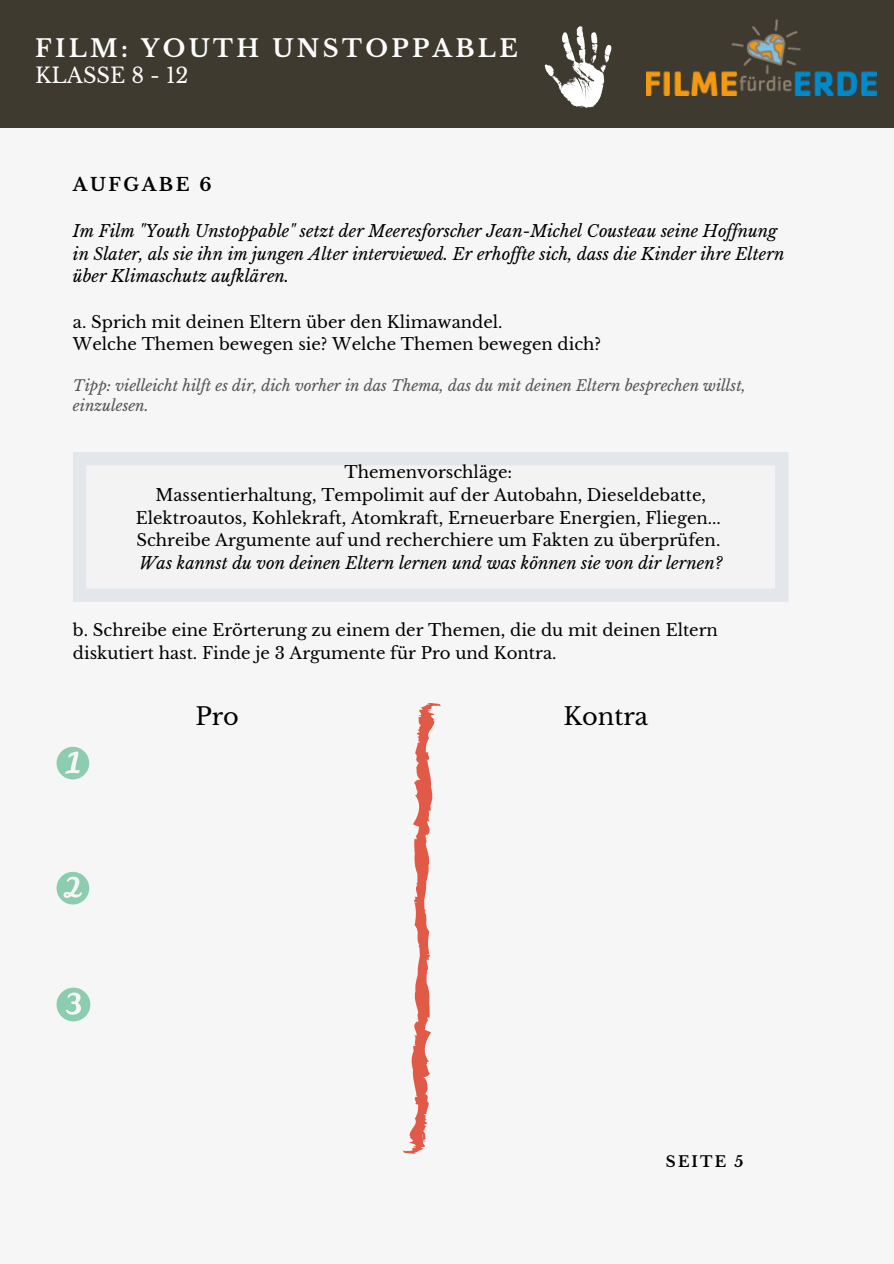
<style>
.page{position:relative;width:894px;height:1264px;background:#fff}
.page>*{position:absolute;margin:0;border:0;box-sizing:border-box;transform-origin:0 0}
.t1{font:700 24px "Libre Baskerville";letter-spacing:.14em;color:#fff}
.t2{font:24px "Libre Baskerville";color:#000}
.t3{font:21px "Libre Baskerville";color:#fff}
.t4{font:700 18px "Libre Baskerville";letter-spacing:.14em;color:#000}
.t5{font:16.5px/22.5px "Libre Baskerville";color:#000}
.t6{font:italic 16.5px/22.5px "Libre Baskerville";color:#000}
.t7{font:italic 15px/20.2px "Libre Baskerville";color:#545454}
.t8{font:700 15px "Libre Baskerville";letter-spacing:.14em;color:#000}
</style>
<div class="page">
<div style="left:0;top:0;width:893px;height:1263px;background:#f6f6f6"></div>
<div style="left:0;top:0;width:893px;height:127px;background:#3e3a2f"></div>
<img style="left:646px;top:19px;width:230px;height:77px">
<svg style="left:73px;top:452px;width:715px;height:150px"></svg>
<svg style="left:544px;top:26px;width:67px;height:82px"></svg>
<svg style="left:403px;top:703px;width:38px;height:451px"></svg>
<svg style="left:57px;top:746px;width:32px;height:33px"></svg>
<svg style="left:57px;top:871px;width:32px;height:33px"></svg>
<svg style="left:57px;top:987px;width:33px;height:34px"></svg>
<h1 class="t1" style="left:35px;top:34px;width:484px">FILM: YOUTH UNSTOPPABLE</h1>
<p class="t3" style="left:35px;top:63px;width:155px">KLASSE 8 - 12</p>
<p class="t4" style="left:73px;top:173px;width:140px">AUFGABE 6</p>
<p class="t6" style="left:73px;top:220px;width:712px">Im Film "Youth Unstoppable" setzt der Meeresforscher Jean-Michel Cousteau seine Hof nung in Slater, als sie ihn im jungen Alter interviewed. Er erhof te sich, dass die Kinder ihre Eltern über Klimaschutz aufklären.</p>
<p class="t5" style="left:73px;top:310px;width:529px">a. Sprich mit deinen Eltern über den Klimawandel.<br>Welche Themen bewegen sie? Welche Themen bewegen dich?</p>
<p class="t7" style="left:73px;top:375px;width:674px">Tipp: vielleicht hilft es dir, dich vorher in das Thema, das du mit deinen Eltern besprechen willst, einzulesen.</p>
<p class="t5" style="left:136px;top:461px;width:586px;text-align:center">Themenvorschläge:<br>Massentierhaltung, Tempolimit auf der Autobahn, Dieseldebatte, Elektroautos, Kohlekraft, Atomkraft, Erneuerbare Energien, Fliegen...<br>Schreibe Argumente auf und recherchiere um Fakten zu überprüfen.</p>
<p class="t6" style="left:139px;top:551px;width:584px">Was kannst du von deinen Eltern lernen und was können sie von dir lernen?</p>
<p class="t5" style="left:73px;top:619px;width:646px">b. Schreibe eine Erörterung zu einem der Themen, die du mit deinen Eltern diskutiert hast. Finde je 3 Argumente für Pro und Kontra.</p>
<h1 class="t2" style="left:195px;top:702px;width:45px">Pro</h1>
<h1 class="t2" style="left:563px;top:702px;width:86px">Kontra</h1>
<p class="t8" style="left:665px;top:1152px;width:79px">SEITE 5</p>
</div>
